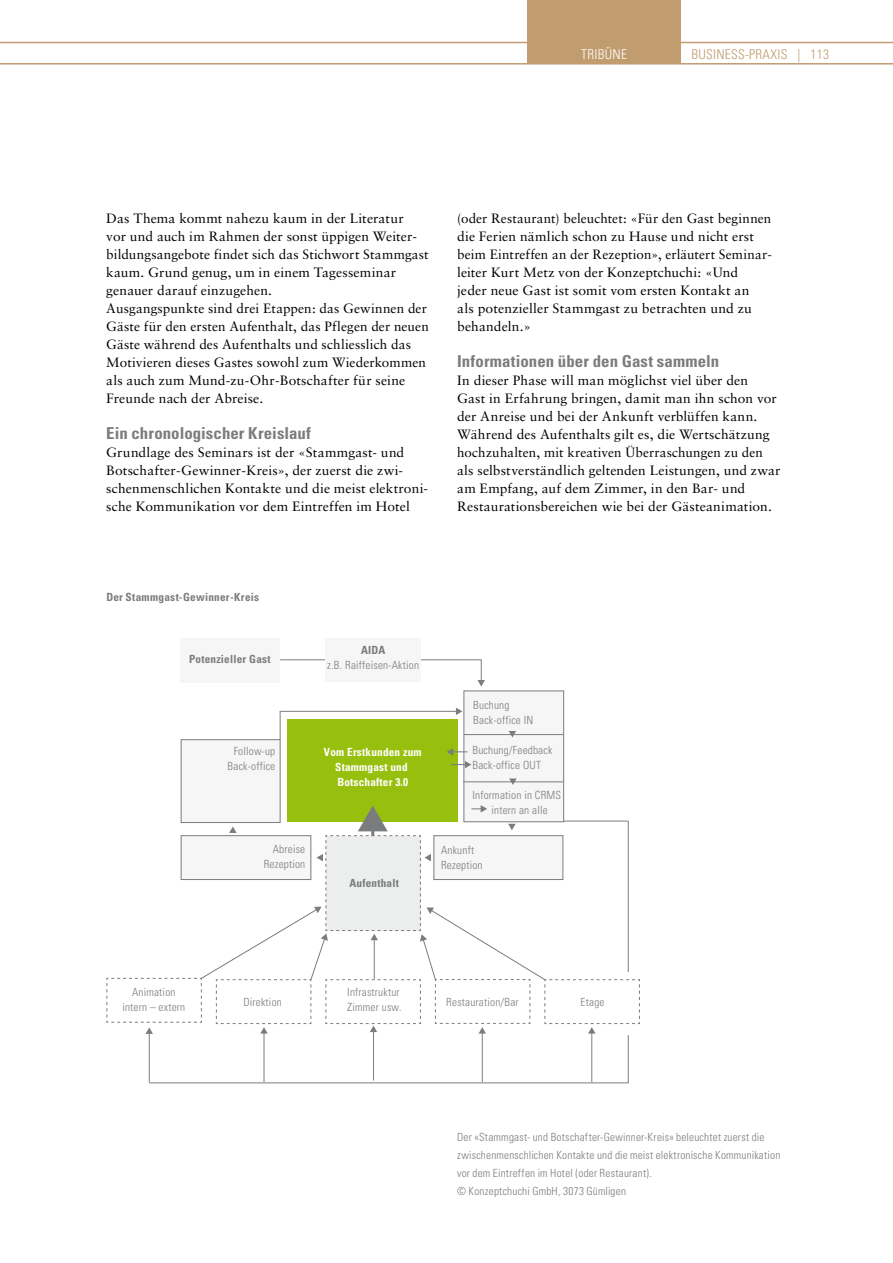
<style>
.page{position:relative;width:893px;height:1263px;background:#fff}
.page>*{position:absolute;margin:0;border:0;box-sizing:border-box;transform-origin:0 0}
.t1{font:700 condensed 16.5px "Univers";letter-spacing:.005em;color:#7b7c7e}
.t2{font:13.5px/18px "Sabon";letter-spacing:.01em;color:#000}
.t3{font:300 condensed 13.5px "Univers";letter-spacing:.02em;color:#c09c6e}
.t4{font:300 condensed 13.5px "Univers";letter-spacing:.02em;color:#fff}
.t5{font:300 condensed 11.25px/15px "Univers";letter-spacing:.02em;color:#7b7c7e}
.t6{font:700 condensed 11.25px "Univers";letter-spacing:.02em;color:#7b7c7e}
.t7{font:700 condensed 11.25px/15px "Univers";letter-spacing:.02em;color:#fff;text-align:center}
</style>
<div class="page">
<svg style="left:0;top:42px;width:893px;height:23px"></svg>
<div style="left:528px;top:0;width:153px;height:64px;background:#c09c6e"></div>
<hr style="left:628px;top:821px;width:1px;height:262px;background:#7b7c7e">
<div style="left:287px;top:720px;width:170px;height:102px;background:#97bf0d"></div>
<div style="left:181px;top:740px;width:99px;height:82px;background:#f6f6f6"></div>
<div style="left:181px;top:739px;width:99px;height:84px;border:1px solid #7b7c7e"></div>
<div style="left:464px;top:691px;width:100px;height:131px;background:#f6f6f6"></div>
<div style="left:463px;top:690px;width:101px;height:132px;border:1px solid #7b7c7e"></div>
<svg style="left:447px;top:748px;width:20px;height:7px"></svg>
<svg style="left:451px;top:761px;width:20px;height:7px"></svg>
<hr style="left:280px;top:711px;width:177px;height:1px;background:#7b7c7e">
<svg style="left:456px;top:708px;width:6px;height:7px"></svg>
<svg style="left:280px;top:712px;width:1px;height:28px"></svg>
<svg style="left:477px;top:660px;width:8px;height:26px"></svg>
<hr style="left:280px;top:659px;width:202px;height:1px;background:#7b7c7e">
<div style="left:325px;top:638px;width:95px;height:44px;background:#f6f6f6"></div>
<div style="left:180px;top:639px;width:99px;height:44px;background:#f6f6f6"></div>
<hr style="left:464px;top:734px;width:100px;height:1px;background:#7b7c7e">
<hr style="left:463px;top:781px;width:100px;height:1px;background:#7b7c7e">
<hr style="left:149px;top:1082px;width:479px;height:1px;background:#7b7c7e">
<hr style="left:482px;top:1032px;width:1px;height:50px;background:#7b7c7e">
<hr style="left:591px;top:1032px;width:1px;height:50px;background:#7b7c7e">
<hr style="left:373px;top:1031px;width:1px;height:49px;background:#7b7c7e">
<hr style="left:264px;top:1032px;width:1px;height:50px;background:#7b7c7e">
<hr style="left:149px;top:1033px;width:1px;height:49px;background:#7b7c7e">
<svg style="left:106px;top:805px;width:534px;height:229px"></svg>
<svg style="left:509px;top:778px;width:8px;height:7px"></svg>
<svg style="left:509px;top:731px;width:7px;height:6px"></svg>
<p class="t4" style="left:581px;top:46px;width:47px">TRIBÜNE</p>
<p class="t3" style="left:691px;top:46px;width:139px">BUSINESS-PRAXIS | 113</p>
<p class="t2" style="left:106px;top:209px;width:324px">Das Thema kommt nahezu kaum in der Literatur<br>vor und auch im Rahmen der sonst üppigen Weiter&shy;bildungsangebote findet sich das Stichwort Stammgast kaum. Grund genug, um in einem Tagesseminar genauer darauf einzugehen.<br>Ausgangspunkte sind drei Etappen: das Gewinnen der Gäste für den ersten Aufenthalt, das Pflegen der neuen Gäste während des Aufenthalts und schliesslich das Motivieren dieses Gastes sowohl zum Wiederkommen als auch zum Mund-zu-Ohr-Botschafter für seine Freunde nach der Abreise.</p>
<p class="t1" style="left:106px;top:423px;width:206px">Ein chronologischer Kreislauf</p>
<p class="t2" style="left:106px;top:443px;width:323px">Grundlage des Seminars ist der «Stammgast- und Botschafter-Gewinner-Kreis», der zuerst die zwi&shy;schenmenschlichen Kontakte und die meist elektroni&shy;sche Kommunikation vor dem Eintreffen im Hotel</p>
<p class="t2" style="left:457px;top:209px;width:316px">(oder Restaurant) beleuchtet: «Für den Gast beginnen die Ferien nämlich schon zu Hause und nicht erst beim Eintreffen an der Rezeption», erläutert Seminar&shy;leiter Kurt Metz von der Konzeptchuchi: «Und<br>jeder neue Gast ist somit vom ersten Kontakt an<br>als potenzieller Stammgast zu betrachten und zu behandeln.»</p>
<p class="t1" style="left:457px;top:351px;width:264px">Informationen über den Gast sammeln</p>
<p class="t2" style="left:457px;top:371px;width:325px">In dieser Phase will man möglichst viel über den<br>Gast in Erfahrung bringen, damit man ihn schon vor der Anreise und bei der Ankunft verblüffen kann.<br>Während des Aufenthalts gilt es, die Wertschätzung hochzuhalten, mit kreativen Überraschungen zu den als selbstverständlich geltenden Leistungen, und zwar am Empfang, auf dem Zimmer, in den Bar- und Restaurationsbereichen wie bei der Gästeanimation.</p>
<p class="t6" style="left:106px;top:590px;width:154px">Der Stammgast-Gewinner-Kreis</p>
<p class="t6" style="left:189px;top:652px;width:83px">Potenzieller Gast</p>
<p class="t6" style="left:361px;top:643px;width:26px">AIDA</p>
<p class="t5" style="left:327px;top:658px;width:93px">z.B. Raiffeisen-Aktion</p>
<p class="t5" style="left:473px;top:697px;width:62px">Buchung<br>Back-office IN</p>
<p class="t5" style="left:122px;top:985px;width:64px;text-align:center">Animation intern – extern</p>
<p class="t5" style="left:228px;top:743px;width:49px;text-align:center">Follow-up<br>Back-office</p>
<p class="t5" style="left:264px;top:841px;width:43px;text-align:right">Abreise<br>Rezeption</p>
<p class="t7" style="left:324px;top:745px;width:99px">Vom Erstkunden zum<br>Stammgast und<br>Botschafter 3.0</p>
<p class="t5" style="left:473px;top:742px;width:81px">Buchung/Feedback<br>Back-office OUT</p>
<p class="t5" style="left:473px;top:787px;width:90px;text-align:center">Information in CRMS intern an alle</p>
<p class="t5" style="left:441px;top:843px;width:43px">Ankunft<br>Rezeption</p>
<p class="t6" style="left:350px;top:876px;width:51px">Aufenthalt</p>
<p class="t5" style="left:347px;top:985px;width:56px">Infrastruktur<br>Zimmer usw.</p>
<p class="t5" style="left:243px;top:994px;width:40px">Direktion</p>
<p class="t5" style="left:446px;top:994px;width:74px">Restauration/Bar</p>
<p class="t5" style="left:581px;top:994px;width:25px">Etage</p>
<p class="t5" style="left:457px;top:1128px;width:325px;line-height:18px">Der «Stammgast- und Botschafter-Gewinner-Kreis» beleuchtet zuerst die zwischenmenschlichen Kontakte und die meist elektronische Kommunikation vor dem Eintreffen im Hotel (oder Restaurant).<br>© Konzeptchuchi GmbH, 3073 Gümligen</p>
</div>
